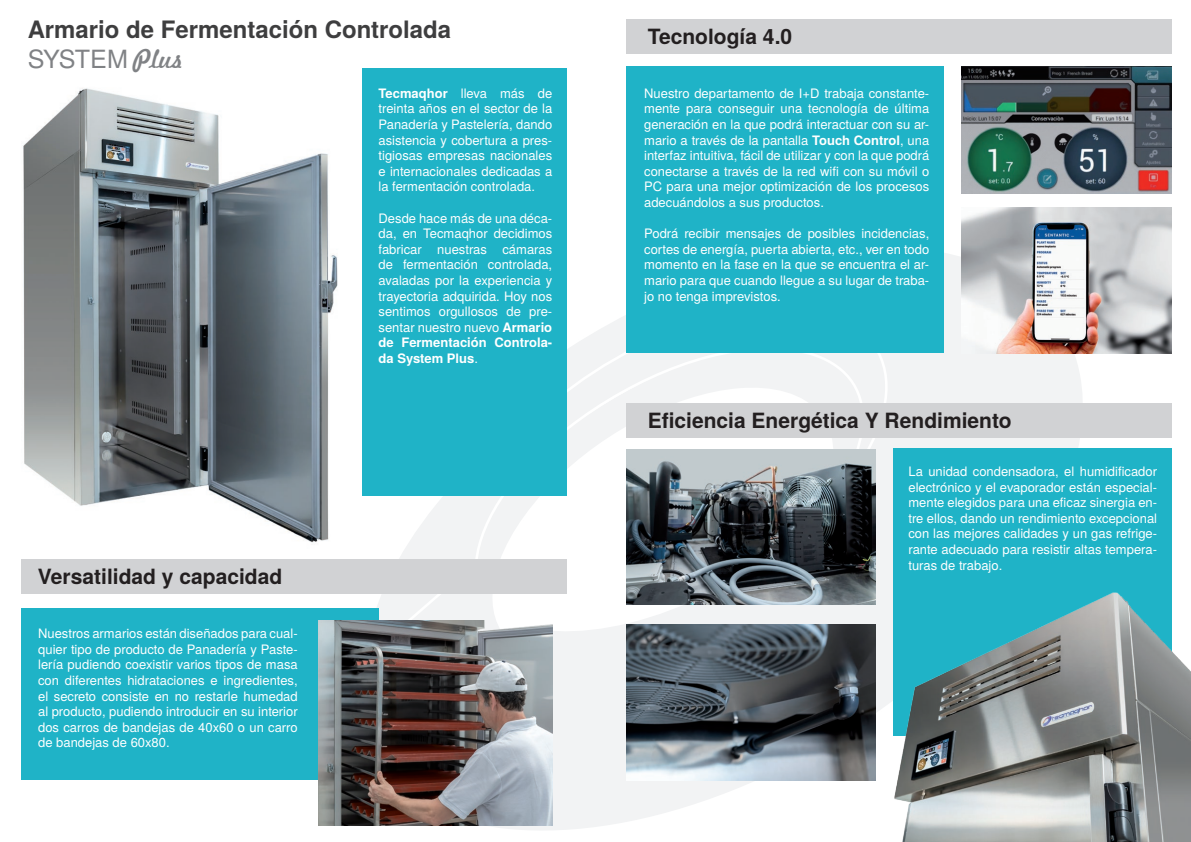
<style>
.page{position:relative;width:1191px;height:842px;background:#fff}
.page>*{position:absolute;margin:0;border:0;box-sizing:border-box;transform-origin:0 0}
.t1{font:25.1px "Te X Gyre Heros";letter-spacing:-.03em;color:#808285}
.t2{font:700 24px "Te X Gyre Heros";color:#3e3e3f}
.t3{font:700 21px "Te X Gyre Heros";color:#231f20}
.t4{font:13px/15.6px "Te X Gyre Heros";color:#fff;text-align:justify}
.s1{font-family:"Freehand 521 BT Regular C"}
.s2{font-weight:700}
</style>
<div class="page">
<svg style="left:377px;top:243px;width:713px;height:587px"></svg>
<img style="left:23px;top:68px;width:346px;height:475px">
<div style="left:21px;top:608px;width:357px;height:172px;background:#1fb3c7"></div>
<div style="left:626px;top:19px;width:545px;height:34px;background:#d1d2d4"></div>
<div style="left:21px;top:559px;width:545px;height:34px;background:#d1d2d4"></div>
<div style="left:626px;top:403px;width:545px;height:34px;background:#d1d2d4"></div>
<div style="left:893px;top:449px;width:278px;height:287px;background:#1fb3c7"></div>
<div style="left:626px;top:67px;width:318px;height:286px;background:#1fb3c7"></div>
<div style="left:363px;top:69px;width:203px;height:427px;background:#1fb3c7"></div>
<img style="left:961px;top:67px;width:210px;height:127px">
<img style="left:961px;top:208px;width:210px;height:145px">
<img style="left:626px;top:449px;width:249px;height:155px">
<img style="left:626px;top:624px;width:249px;height:156px">
<img style="left:884px;top:587px;width:307px;height:255px">
<img style="left:318px;top:621px;width:234px;height:204px">
<p class="t2" style="left:28px;top:11px;width:425px">Armario de Fermentación Controlada</p>
<p class="t1" style="left:28px;top:39px;width:157px">SYSTEM <span class="s1">Plus</span></p>
<p class="t3" style="left:38px;top:560px;width:246px">Versatilidad y capacidad</p>
<p class="t4" style="left:38px;top:625px;width:261px">Nuestros armarios están diseñados para cual&shy;quier tipo de producto de Panadería y Paste&shy;lería pudiendo coexistir varios tipos de masa con diferentes hidrataciones e ingredientes, el secreto consiste en no restarle humedad al producto, pudiendo introducir en su interior dos carros de bandejas de 40x60 o un carro de bandejas de 60x80.</p>
<p class="t4" style="left:378px;top:84px;width:175px"><span class="s2">Tecmaqhor</span> lleva más de treinta años en el sector de la Panadería y Pastelería, dando asistencia y cobertura a pres&shy;tigiosas empresas nacionales e internacionales dedicadas a la fermentación controlada.</p>
<p class="t4" style="left:378px;top:209px;width:175px">Desde hace más de una déca&shy;da, en Tecmaqhor decidimos fabricar nuestras cámaras de fermentación controlada, avaladas por la experiencia y trayectoria adquirida. Hoy nos sentimos orgullosos de pre&shy;sentar nuestro nuevo <span class="s2">Armario de Fermentación Controla&shy;da System Plus</span>.</p>
<p class="t3" style="left:647px;top:20px;width:146px">Tecnología 4.0</p>
<p class="t4" style="left:644px;top:84px;width:287px">Nuestro departamento de I+D trabaja constante&shy;mente para conseguir una tecnología de última generación en la que podrá interactuar con su ar&shy;mario a través de la pantalla <span class="s2">Touch‐Control</span>, una interfaz intuitiva, fácil de utilizar y con la que podrá conectarse a través de la red wifi con su móvil o PC para una mejor optimización de los procesos adecuándolos a sus productos.</p>
<p class="t4" style="left:644px;top:225px;width:287px">Podrá recibir mensajes de posibles incidencias, cortes de energía, puerta abierta, etc., ver en todo momento en la fase en la que se encuentra el ar&shy;mario para que cuando llegue a su lugar de traba&shy;jo no tenga imprevistos.</p>
<p class="t3" style="left:647px;top:404px;width:365px">Eficiencia Energética Y Rendimiento</p>
<p class="t4" style="left:908px;top:463px;width:250px">La unidad condensadora, el humidificador electrónico y el evaporador están especial&shy;mente elegidos para una eficaz sinergia en&shy;tre ellos, dando un rendimiento excepcional con las mejores calidades y un gas refrige&shy;rante adecuado para resistir altas tempera&shy;turas de trabajo.</p>
</div>
